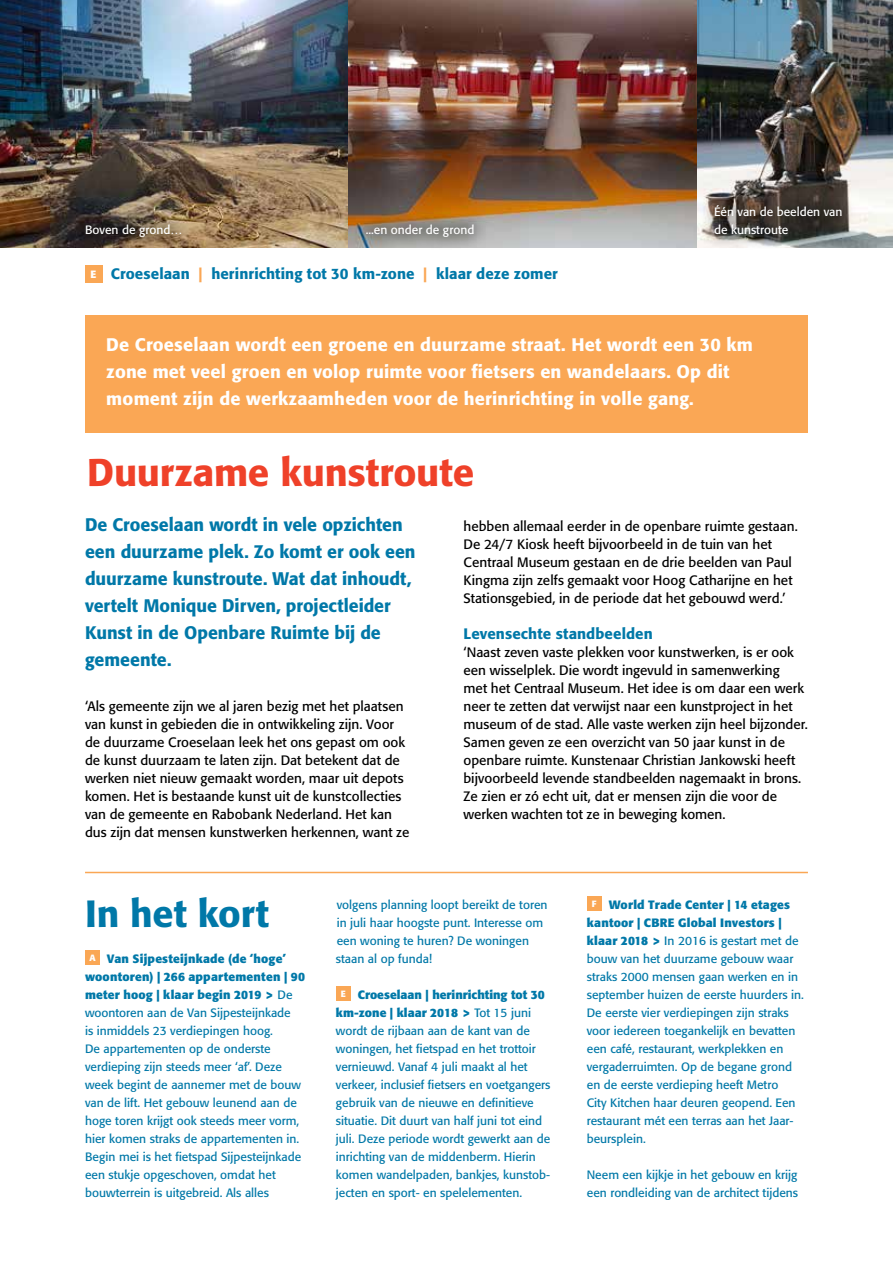
<style>
.page{position:relative;width:893px;height:1263px;background:#fff}
.page>*{position:absolute;margin:0;border:0;box-sizing:border-box;transform-origin:0 0}
.t1{font:500 38.25px "Formata BQ";letter-spacing:-.005em;color:#ef4129}
.t2{font:500 37.5px "Formata BQ";letter-spacing:-.005em;color:#0078a8}
.t3{font:500 18px/27px "Formata BQ";letter-spacing:.01em;color:#fff}
.t4{font:500 18px/27px "Formata BQ";color:#0078a8}
.t5{font:500 15px "Formata BQ";letter-spacing:.005em;color:#0078a8}
.t6{font:13.5px/18px "Formata BQ";color:#000}
.t7{font:12px/18px "Formata BQ";color:#0078a8}
.t8{font:12px/18px "Formata BQ";color:#fff}
.s1{font-weight:700;font-size:10.5px;color:#fff}
.s2{color:#faa755}
.s3{font-weight:700}
</style>
<div class="page">
<img style="left:0;top:0;width:349px;height:247px">
<img style="left:349px;top:0;width:348px;height:247px">
<img style="left:697px;top:0;width:196px;height:247px">
<div style="left:85px;top:315px;width:723px;height:117px;background:#faa755"></div>
<hr style="left:85px;top:872px;width:723px;height:1px;background:#faa755">
<div style="left:85px;top:950px;width:15px;height:15px;background:#faa755"></div>
<div style="left:336px;top:986px;width:15px;height:15px;background:#faa755"></div>
<div style="left:587px;top:896px;width:15px;height:15px;background:#faa755"></div>
<div style="left:85px;top:265px;width:17px;height:17px;background:#faa755"></div>
<div style="left:70px;top:210px;width:126px;height:42px;background:#000;opacity:.5"></div>
<div style="left:351px;top:210px;width:138px;height:42px;background:#000;opacity:.5"></div>
<div style="left:699px;top:191px;width:158px;height:59px;background:#000;opacity:.5"></div>
<p class="t8" style="left:85px;top:221px;width:99px">Boven de grond…</p>
<p class="t8" style="left:366px;top:221px;width:110px">...en onder de grond</p>
<p class="t5" style="left:91px;top:265px;width:469px"><span class="s1">E</span> Croeselaan <span class="s2">|</span> herinrichting tot 30 km-zone <span class="s2">|</span> klaar deze zomer</p>
<p class="t8" style="left:714px;top:203px;width:130px">Één van de beelden van de kunstroute</p>
<h3 class="t3" style="left:106px;top:331px;width:648px">De Croeselaan wordt een groene en duurzame straat. Het wordt een 30 km zone met veel groen en volop ruimte voor fietsers en wandelaars. Op dit moment zijn de werkzaamheden voor de herinrichting in volle gang.</h3>
<h1 class="t1" style="left:87px;top:449px;width:389px">Duurzame kunstroute</h1>
<h3 class="t4" style="left:85px;top:511px;width:332px">De Croeselaan wordt in vele opzichten een duurzame plek. Zo komt er ook een duurzame kunstroute. Wat dat inhoudt, vertelt Monique Dirven, projectleider<br>Kunst in de Openbare Ruimte bij de gemeente.</h3>
<p class="t6" style="left:85px;top:697px;width:326px">‘Als gemeente zijn we al jaren bezig met het plaatsen van kunst in gebieden die in ontwikkeling zijn. Voor de duurzame Croeselaan leek het ons gepast om ook de kunst duurzaam te laten zijn. Dat betekent dat de werken niet nieuw gemaakt worden, maar uit depots komen. Het is bestaande kunst uit de kunstcollecties van de gemeente en Rabobank Nederland. Het kan dus zijn dat mensen kunstwerken herkennen, want ze</p>
<p class="t6" style="left:463px;top:517px;width:336px">hebben allemaal eerder in de openbare ruimte gestaan.<br>De 24/7 Kiosk heeft bijvoorbeeld in de tuin van het Centraal Museum gestaan en de drie beelden van Paul Kingma zijn zelfs gemaakt voor Hoog Catharijne en het Stationsgebied, in de periode dat het gebouwd werd.’</p>
<p class="t5" style="left:463px;top:625px;width:191px">Levensechte standbeelden</p>
<p class="t6" style="left:463px;top:643px;width:346px">‘Naast zeven vaste plekken voor kunstwerken, is er ook een wisselplek. Die wordt ingevuld in samenwerking<br>met het Centraal Museum. Het idee is om daar een werk neer te zetten dat verwijst naar een kunstproject in het museum of de stad. Alle vaste werken zijn heel bijzonder.<br>Samen geven ze een overzicht van 50 jaar kunst in de openbare ruimte. Kunstenaar Christian Jankowski heeft bijvoorbeeld levende standbeelden nagemaakt in brons.<br>Ze zien er zó echt uit, dat er mensen zijn die voor de werken wachten tot ze in beweging komen.</p>
<h2 class="t2" style="left:85px;top:891px;width:185px">In het kort</h2>
<p class="t7" style="left:85px;top:950px;width:221px;text-indent:4px"><sup>A</sup> <span class="s3">Van Sijpesteijnkade (de ‘hoge’ woontoren) | 266 appartementen | 90 meter hoog | klaar begin 2019 &gt;</span> De woontoren aan de Van Sijpesteijnkade<br>is inmiddels 23 verdiepingen hoog.<br>De appartementen op de onderste verdieping zijn steeds meer ‘af’. Deze week begint de aannemer met de bouw van de lift. Het gebouw leunend aan de hoge toren krijgt ook steeds meer vorm, hier komen straks de appartementen in.<br>Begin mei is het fietspad Sijpesteijnkade een stukje opgeschoven, omdat het bouwterrein is uitgebreid. Als alles</p>
<p class="t7" style="left:336px;top:896px;width:213px">volgens planning loopt bereikt de toren in juli haar hoogste punt. Interesse om een woning te huren? De woningen staan al op funda!</p>
<p class="t7" style="left:336px;top:986px;width:216px;text-indent:5px"><sup>E</sup> <span class="s3">Croeselaan | herinrichting tot 30 km-zone | klaar 2018 &gt;</span> Tot 15 juni wordt de rijbaan aan de kant van de woningen, het fietspad en het trottoir vernieuwd. Vanaf 4 juli maakt al het verkeer, inclusief fietsers en voetgangers gebruik van de nieuwe en definitieve situatie. Dit duurt van half juni tot eind juli. Deze periode wordt gewerkt aan de inrichting van de middenberm. Hierin komen wandelpaden, bankjes, kunstob&shy;jecten en sport- en spelelementen.</p>
<p class="t7" style="left:587px;top:896px;width:218px;text-indent:5px"><sup>F</sup> <span class="s3">World Trade Center | 14 etages kantoor | CBRE Global Investors | klaar 2018 &gt;</span> In 2016 is gestart met de bouw van het duurzame gebouw waar straks 2000 mensen gaan werken en in september huizen de eerste huurders in.<br>De eerste vier verdiepingen zijn straks voor iedereen toegankelijk en bevatten een café, restaurant, werkplekken en vergaderruimten. Op de begane grond en de eerste verdieping heeft Metro<br>City Kitchen haar deuren geopend. Een restaurant mét een terras aan het Jaar&shy;beursplein.</p>
<p class="t7" style="left:587px;top:1166px;width:213px">Neem een kijkje in het gebouw en krijg een rondleiding van de architect tijdens</p>
</div>
